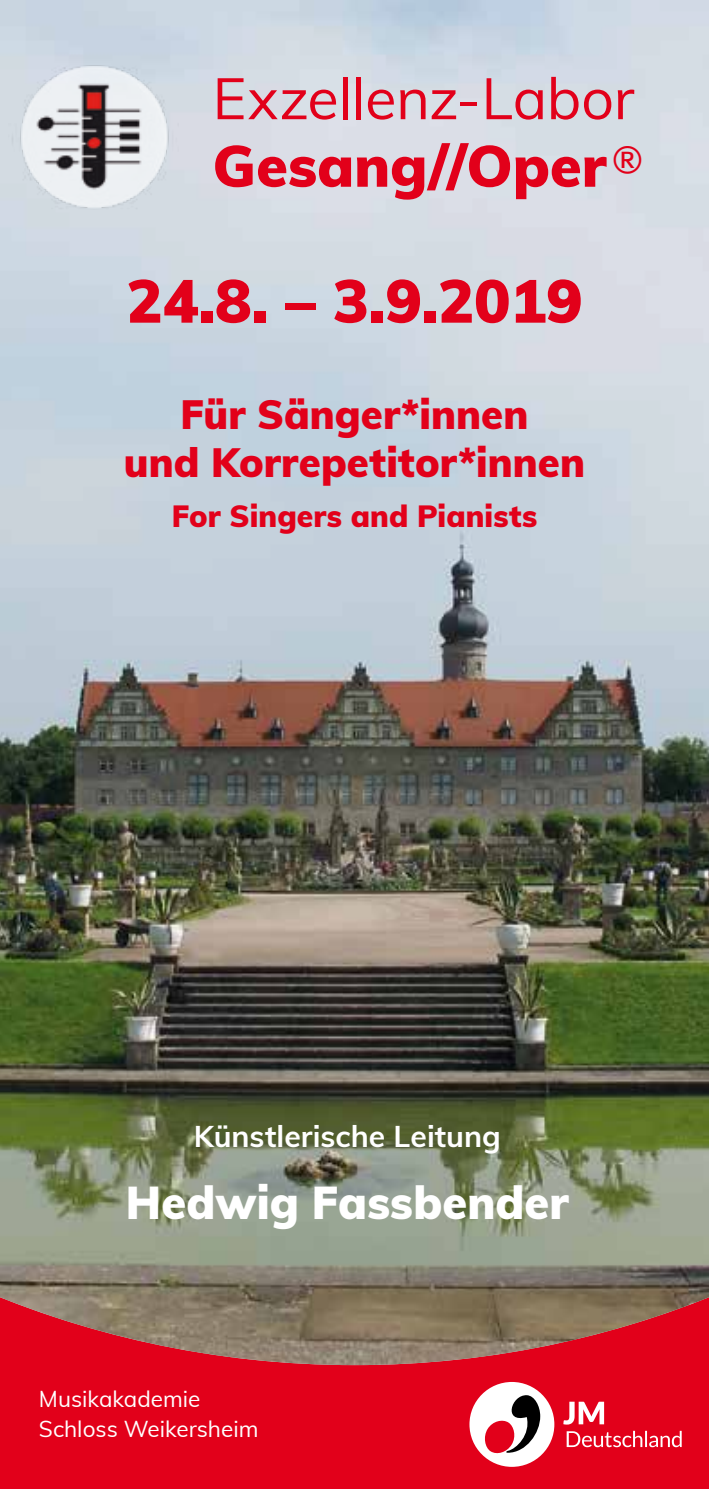
<style>
.page{position:relative;width:709px;height:1489px;background:#fff}
.page>*{position:absolute;margin:0;border:0;box-sizing:border-box;transform-origin:0 0}
.t1{font:900 60px "Muli";color:#e2001a}
.t2{font:57.5px/67.5px "Muli";letter-spacing:-.005em;color:#e2001a}
.t3{font:900 45px "Muli";color:#fff}
.t4{font:900 40px/48px "Muli";color:#e2001a;text-align:center}
.t5{font:900 30px "Muli";letter-spacing:.005em;color:#e2001a}
.t6{font:700 30px "Muli";color:#fff}
.t7{font:22.5px/30px "Muli";color:#fff}
.s1{font-weight:900}
</style>
<div class="page">
<div style="left:0;top:1259px;width:709px;height:229px;background:#e2001a"></div>
<img style="left:0;top:0;width:709px;height:1364px">
<img style="left:9px;top:51px;width:170px;height:170px">
<div style="left:469px;top:1381px;width:85px;height:85px;background:#fff;border-radius:50%"></div>
<svg style="left:563px;top:1401px;width:41px;height:23px"></svg>
<svg style="left:566px;top:1430px;width:115px;height:16px"></svg>
<svg style="left:485px;top:1395px;width:55px;height:59px"></svg>
<h2 class="t2" style="left:212px;top:62px;width:433px">Exzellenz-Labor<br><span class="s1">Gesang//Oper</span> <sup>®</sup></h2>
<h1 class="t1" style="left:127px;top:257px;width:457px">24.8. – 3.9.2019</h1>
<p class="t4" style="left:124px;top:389px;width:463px">Für Sänger*innen<br>und Korrepetitor*innen</p>
<p class="t5" style="left:172px;top:494px;width:367px">For Singers and Pianists</p>
<p class="t6" style="left:194px;top:1114px;width:308px">Künstlerische Leitung</p>
<p class="t3" style="left:126px;top:1169px;width:444px">Hedwig Fassbender</p>
<p class="t7" style="left:39px;top:1382px;width:221px">Musikakademie<br>Schloss Weikersheim</p>
</div>
